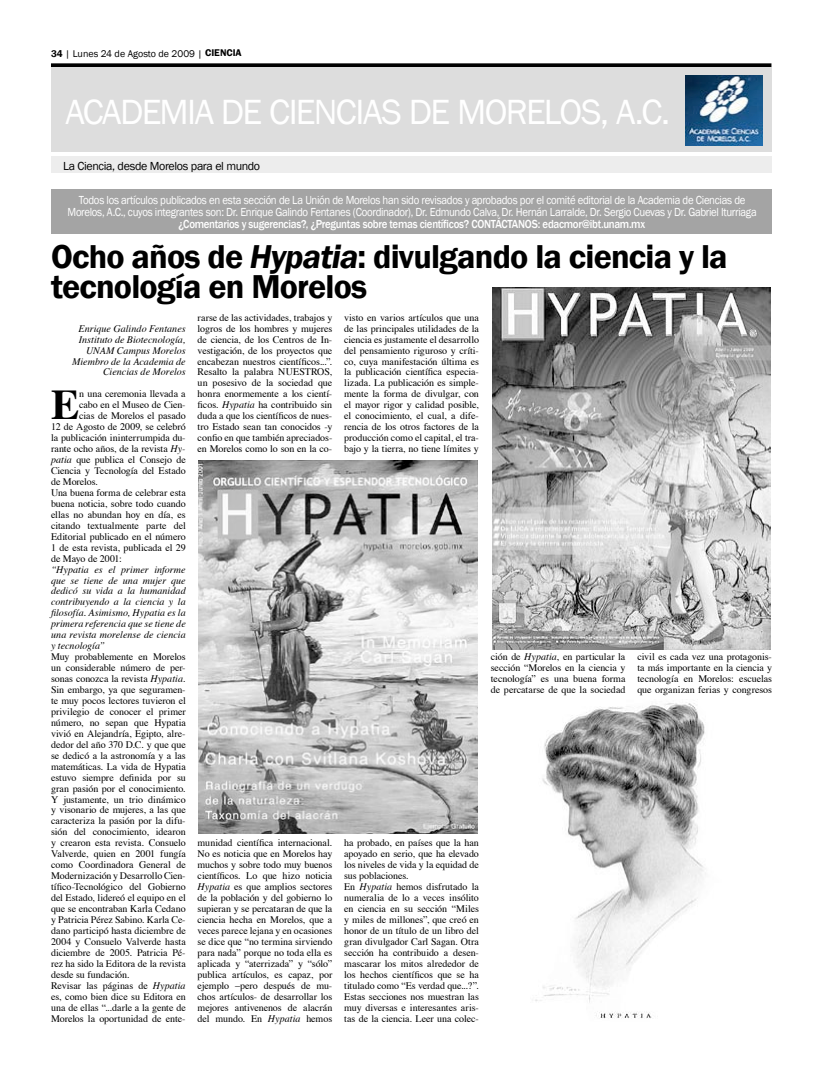
<style>
.page{position:relative;width:823px;height:1078px;background:#fff}
.page>*{position:absolute;margin:0;border:0;box-sizing:border-box;transform-origin:0 0}
.t1{font:700 42.4px "Times";color:#000}
.t2{font:36px "Franklin Gothic";letter-spacing:-.045em;color:#fff}
.t3{font:600 34px/30px "Franklin Gothic";letter-spacing:-.025em;color:#000}
.t4{font:12px/12px "Franklin Gothic";letter-spacing:-.03em;color:#fff;text-align:center;scale:.9 1}
.t5{font:500 12px "Franklin Gothic";letter-spacing:-.03em;color:#fff;scale:.9 1}
.t6{font:12px "Franklin Gothic";letter-spacing:-.03em;color:#000}
.t7{font:10px/10.9px "Times";letter-spacing:-.005em;color:#000;text-align:justify}
.t8{font:italic 10px/10.9px "Times";color:#000;text-align:right}
.t9{font:10px "Franklin Gothic";color:#000}
.s1{font-weight:600}
.s2{font-style:italic}
</style>
<div class="page">
<svg style="left:51px;top:63px;width:720px;height:4px;background:#161616"></svg>
<div style="left:51px;top:67px;width:720px;height:85px;background:#ddd"></div>
<div style="left:51px;top:156px;width:720px;height:17px;background:#ededed"></div>
<div style="left:51px;top:189px;width:720px;height:44px;background:#a4a4a4"></div>
<img style="left:685px;top:75px;width:77px;height:70px">
<img style="left:492px;top:288px;width:278px;height:361px">
<img style="left:198px;top:461px;width:279px;height:372px">
<img style="left:535px;top:703px;width:171px;height:316px">
<p class="t9" style="left:51px;top:47px;width:192px"><span class="s1">34</span> | Lunes 24 de Agosto de 2009 | <span class="s1">CIENCIA</span></p>
<h2 class="t2" style="left:65px;top:90px;width:605px">ACADEMIA DE CIENCIAS DE MORELOS, A.C.</h2>
<p class="t6" style="left:63px;top:159px;width:198px">La Ciencia, desde Morelos para el mundo</p>
<p class="t4" style="left:67px;top:193px;width:766px">Todos los artículos publicados en esta sección de La Unión de Morelos han sido revisados y aprobados por el comité editorial de la Academia de Ciencias de<br>Morelos, A.C., cuyos integrantes son: Dr. Enrique Galindo Fentanes (Coordinador), Dr. Edmundo Calva, Dr. Hernán Larralde, Dr. Sergio Cuevas y Dr. Gabriel Iturriaga</p>
<p class="t5" style="left:178px;top:216px;width:520px">¿Comentarios y sugerencias?, ¿Preguntas sobre temas científicos? CONTÁCTANOS: edacmor@ibt.unam.mx</p>
<h3 class="t3" style="left:51px;top:241px;width:677px">Ocho años de <span class="s2">Hypatia</span>: divulgando la ciencia y la tecnología en Morelos</h3>
<p class="t8" style="left:72px;top:323px;width:115px">Enrique Galindo Fentanes<br>Instituto de Biotecnología,<br>UNAM Campus Morelos<br>Miembro de la Academia de<br>Ciencias de Morelos</p>
<h1 class="t1" style="left:51px;top:387px;width:30px">E</h1>
<p class="t7" style="left:79px;top:389px;width:108px">n una ceremonia llevada a</p>
<p class="t7" style="left:79px;top:400px;width:108px">cabo en el Museo de Cien-</p>
<p class="t7" style="left:79px;top:411px;width:108px">cias de Morelos el pasado</p>
<p class="t7" style="left:51px;top:422px;width:136px">12 de Agosto de 2009, se celebró</p>
<p class="t7" style="left:51px;top:433px;width:136px">la publicación ininterrumpida du-</p>
<p class="t7" style="left:51px;top:444px;width:136px">rante ocho años, de la revista <span class="s2">Hy-</span></p>
<p class="t7" style="left:51px;top:455px;width:136px"><span class="s2">patia</span> que publica el Consejo de</p>
<p class="t7" style="left:51px;top:466px;width:136px">Ciencia y Tecnología del Estado</p>
<p class="t7" style="left:51px;top:477px;width:48px">de Morelos.</p>
<p class="t7" style="left:51px;top:488px;width:136px">Una buena forma de celebrar esta</p>
<p class="t7" style="left:51px;top:499px;width:136px">buena noticia, sobre todo cuando</p>
<p class="t7" style="left:51px;top:509px;width:136px">ellas no abundan hoy en día, es</p>
<p class="t7" style="left:51px;top:520px;width:136px">citando textualmente parte del</p>
<p class="t7" style="left:51px;top:531px;width:136px">Editorial publicado en el número</p>
<p class="t7" style="left:51px;top:542px;width:136px">1 de esta revista, publicada el 29</p>
<p class="t7" style="left:51px;top:553px;width:72px">de Mayo de 2001:</p>
<p class="t8" style="left:51px;top:564px;width:136px;text-align:justify">“Hypatia es el primer informe que se tiene de una mujer que dedicó su vida a la humanidad contribuyendo a la ciencia y la filosofía. Asimismo, Hypatia es la primera referencia que se tiene de una revista morelense de ciencia y tecnología”</p>
<p class="t7" style="left:51px;top:652px;width:136px;text-align:left">Muy probablemente en Morelos un considerable número de per&shy;sonas conozca la revista <span class="s2">Hypatia</span>.<br>Sin embargo, ya que seguramen&shy;te muy pocos lectores tuvieron el privilegio de conocer el primer número, no sepan que Hypatia vivió en Alejandría, Egipto, alre&shy;dedor del año 370 D.C. y que que se dedicó a la astronomía y a las matemáticas. La vida de Hypatia estuvo siempre definida por su gran pasión por el conocimiento.<br>Y justamente, un trio dinámico y visonario de mujeres, a las que caracteriza la pasión por la difu&shy;sión del conocimiento, idearon y crearon esta revista. Consuelo<br>Valverde, quien en 2001 fungía como Coordinadora General de<br>Modernización y Desarrollo Cien&shy;tífico-Tecnológico del Gobierno del Estado, lidereó el equipo en el que se encontraban Karla Cedano y Patricia Pérez Sabino. Karla Ce&shy;dano participó hasta diciembre de<br>2004 y Consuelo Valverde hasta diciembre de 2005. Patricia Pé&shy;rez ha sido la Editora de la revista desde su fundación.<br>Revisar las páginas de <span class="s2">Hypatia </span>es, como bien dice su Editora en una de ellas “...darle a la gente de<br>Morelos la oportunidad de ente-</p>
<p class="t7" style="left:197px;top:313px;width:136px">rarse de las actividades, trabajos y logros de los hombres y mujeres de ciencia, de los Centros de In&shy;vestigación, de los proyectos que encabezan nuestros científicos...”.<br>Resalto la palabra NUESTROS, un posesivo de la sociedad que honra enormemente a los cientí&shy;ficos. <span class="s2">Hypatia</span> ha contribuido sin duda a que los científicos de nues&shy;tro Estado sean tan conocidos -y confio en que también apreciados&shy;en Morelos como lo son en la co-</p>
<p class="t7" style="left:197px;top:838px;width:136px">munidad científica internacional.<br>No es noticia que en Morelos hay muchos y sobre todo muy buenos científicos. Lo que hizo noticia <span class="s2">Hypatia</span> es que amplios sectores de la población y del gobierno lo supieran y se percataran de que la ciencia hecha en Morelos, que a veces parece lejana y en ocasiones se dice que “no termina sirviendo para nada” porque no toda ella es aplicada y “aterrizada” y “sólo” publica artículos, es capaz, por ejemplo –pero después de mu&shy;chos artículos- de desarrollar los mejores antivenenos de alacrán del mundo. En <span class="s2">Hypatia</span> hemos</p>
<p class="t7" style="left:344px;top:313px;width:136px">visto en varios artículos que una de las principales utilidades de la ciencia es justamente el desarrollo del pensamiento riguroso y críti&shy;co, cuya manifestación última es la publicación científica especia&shy;lizada. La publicación es simple&shy;mente la forma de divulgar, con el mayor rigor y calidad posible, el conocimiento, el cual, a dife&shy;rencia de los otros factores de la producción como el capital, el tra&shy;bajo y la tierra, no tiene límites y</p>
<p class="t7" style="left:344px;top:838px;width:136px;text-align:left">ha probado, en países que la han apoyado en serio, que ha elevado los niveles de vida y la equidad de sus poblaciones.<br>En <span class="s2">Hypatia</span> hemos disfrutado la numeralia de lo a veces insólito en ciencia en su sección “Miles y miles de millones”, que creó en honor de un título de un libro del gran divulgador Carl Sagan. Otra sección ha contribuido a desen&shy;mascarar los mitos alrededor de los hechos científicos que se ha titulado como “Es verdad que...?”.<br>Estas secciones nos muestran las muy diversas e interesantes aris&shy;tas de la ciencia. Leer una colec-</p>
<p class="t7" style="left:490px;top:652px;width:136px">ción de <span class="s2">Hypatia</span>, en particular la sección “Morelos en la ciencia y tecnología” es una buena forma de percatarse de que la sociedad</p>
<p class="t7" style="left:637px;top:652px;width:136px">civil es cada vez una protagonis&shy;ta más importante en la ciencia y tecnología en Morelos: escuelas que organizan ferias y congresos</p>
</div>
